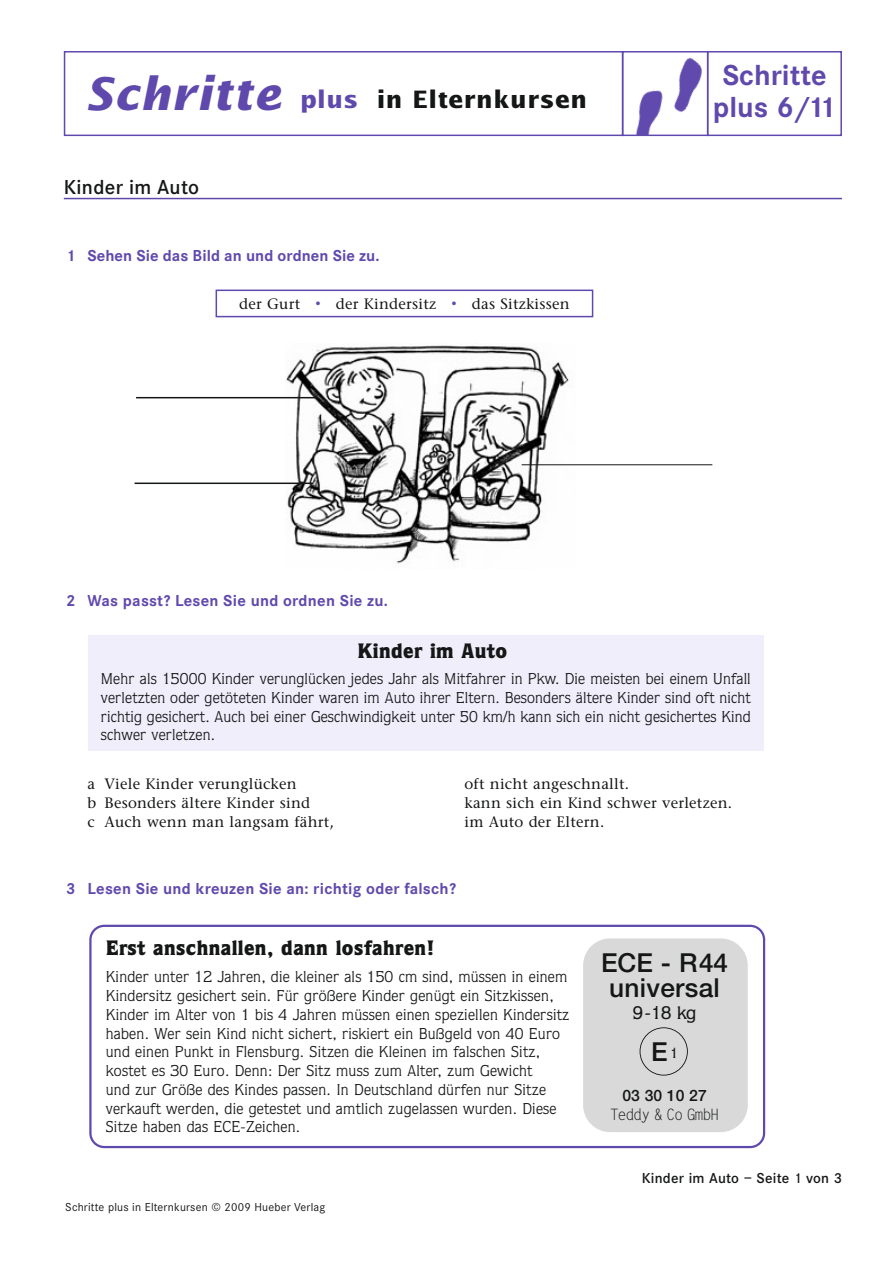
<style>
.page{position:relative;width:893px;height:1263px;background:#fff}
.page>*{position:absolute;margin:0;border:0;box-sizing:border-box;transform-origin:0 0}
.t1{font:italic 700 45px "Lucida Sans";letter-spacing:.02em;color:#6049ad}
.t2{font:700 30px "Corporate S";color:#6049ad}
.t3{font:500 26.25px/24.9px "Helvetica Neue";letter-spacing:.01em;color:#151616;text-align:center}
.t4{font:700 24px "Lucida Sans";letter-spacing:.02em;color:#151616}
.t5{font:900 21px "Quorum LT";letter-spacing:.02em;color:#151616}
.t6{font:600 21px "Corporate S";letter-spacing:.015em;color:#151616}
.t7{font:500 18.3px "Quorum LT";color:#151616}
.t8{font:700 16.5px "Corporate S";letter-spacing:.015em;color:#6049ad}
.t9{font:15.75px/18.8px "Quorum LT";letter-spacing:.015em;color:#151616;text-align:justify}
.t10{font:15.75px "Letter Gothic";color:#151616}
.t11{font:500 15.75px "Helvetica Neue";color:#151616}
.t12{font:15px "Stone Serif";letter-spacing:.015em;color:#151616}
.t13{font:600 15px "Corporate S";letter-spacing:.015em;color:#151616}
.t14{font:12px "Corporate S";letter-spacing:.015em;color:#151616}
.s1{color:#6049ad}
.s2{font-size:10.5px;color:#6049ad}
.s3{font-family:"Quorum LT";font-size:14.4px}
</style>
<div class="page">
<img style="left:674px;top:57px;width:29px;height:55px">
<div style="left:707px;top:51px;width:135px;height:85px;border:2px solid #6049ad"></div>
<div style="left:64px;top:51px;width:559px;height:85px;border:2px solid #6049ad"></div>
<img style="left:636px;top:89px;width:27px;height:44px">
<div style="left:622px;top:51px;width:86px;height:85px;border:2px solid #6049ad"></div>
<hr style="left:64px;top:198px;width:778px;height:1px;background:#6049ad">
<div style="left:216px;top:290px;width:377px;height:27px;border:2px solid #6049ad"></div>
<img style="left:286px;top:345px;width:290px;height:219px">
<hr style="left:522px;top:464px;width:190px;height:1px;background:#151616">
<hr style="left:136px;top:397px;width:181px;height:1px;background:#151616">
<hr style="left:135px;top:482px;width:178px;height:2px;background:#151616">
<div style="left:88px;top:635px;width:676px;height:115px;background:#f1eefc"></div>
<svg style="left:89px;top:925px;width:676px;height:223px"></svg>
<div style="left:583px;top:938px;width:165px;height:194px;background:#d9d9da;border-radius:27px"></div>
<svg style="left:640px;top:1027px;width:48px;height:48px"></svg>
<h1 class="t1" style="left:85px;top:75px;width:198px">Schritte</h1>
<h3 class="t4" style="left:300px;top:90px;width:288px"><span class="s1">plus</span> in Elternkursen</h3>
<h3 class="t6" style="left:64px;top:179px;width:137px">Kinder im Auto</h3>
<p class="t8" style="left:66px;top:250px;width:315px">1 Sehen Sie das Bild an und ordnen Sie zu.</p>
<p class="t12" style="left:239px;top:298px;width:332px">der Gurt <span class="s2">•</span> der Kindersitz <span class="s2">•</span> das Sitzkissen</p>
<p class="t8" style="left:66px;top:595px;width:323px">2 Was passt? Lesen Sie und ordnen Sie zu.</p>
<h2 class="t2" style="left:722px;top:65px;width:106px">Schritte</h2>
<h2 class="t2" style="left:713px;top:97px;width:124px">plus 6/11</h2>
<h3 class="t5" style="left:357px;top:643px;width:151px">Kinder im Auto</h3>
<p class="t9" style="left:101px;top:671px;width:651px">Mehr als 15000 Kinder verunglücken jedes Jahr als Mitfahrer in Pkw. Die meisten bei einem Unfall verletzten oder getöteten Kinder waren im Auto ihrer Eltern. Besonders ältere Kinder sind oft nicht richtig gesichert. Auch bei einer Geschwindigkeit unter 50 km/h kann sich ein nicht gesichertes Kind schwer verletzen.</p>
<p class="t12" style="left:88px;top:778px;width:211px">a Viele Kinder verunglücken</p>
<p class="t12" style="left:464px;top:778px;width:166px">oft nicht angeschnallt.</p>
<p class="t12" style="left:88px;top:797px;width:224px">b Besonders ältere Kinder sind</p>
<p class="t12" style="left:464px;top:797px;width:269px">kann sich ein Kind schwer verletzen.</p>
<p class="t12" style="left:88px;top:816px;width:248px">c Auch wenn man langsam fährt,</p>
<p class="t12" style="left:464px;top:816px;width:141px">im Auto der Eltern.</p>
<p class="t8" style="left:66px;top:883px;width:391px">3 Lesen Sie und kreuzen Sie an: richtig oder falsch?</p>
<h3 class="t5" style="left:106px;top:940px;width:330px">Erst anschnallen, dann losfahren!</h3>
<p class="t9" style="left:106px;top:969px;width:465px;text-align:left">Kinder unter 12 Jahren, die kleiner als 150 cm sind, müssen in einem Kindersitz gesichert sein. Für größere Kinder genügt ein Sitzkissen, Kinder im Alter von 1 bis 4 Jahren müssen einen speziellen Kindersitz haben. Wer sein Kind nicht sichert, riskiert ein Bußgeld von 40 Euro und einen Punkt in Flensburg. Sitzen die Kleinen im falschen Sitz, kostet es 30 Euro. Denn: Der Sitz muss zum Alter, zum Gewicht<br>und zur Größe des Kindes passen. In Deutschland dürfen nur Sitze verkauft werden, die getestet und amtlich zugelassen wurden. Diese Sitze haben das ECE-Zeichen.</p>
<p class="t14" style="left:65px;top:1203px;width:261px">Schritte plus in Elternkursen © 2009 Hueber Verlag</p>
<h3 class="t3" style="left:601px;top:953px;width:129px">ECE - R44 universal</h3>
<p class="t7" style="left:633px;top:1006px;width:65px">9-18 kg</p>
<h3 class="t3" style="left:651px;top:1042px;width:29px">E<span class="s3">1</span></h3>
<p class="t11" style="left:622px;top:1089px;width:86px">03 30 10 27</p>
<p class="t10" style="left:610px;top:1108px;width:110px">Teddy &amp; Co GmbH</p>
<p class="t13" style="left:642px;top:1173px;width:202px">Kinder im Auto – Seite 1 von 3</p>
</div>
